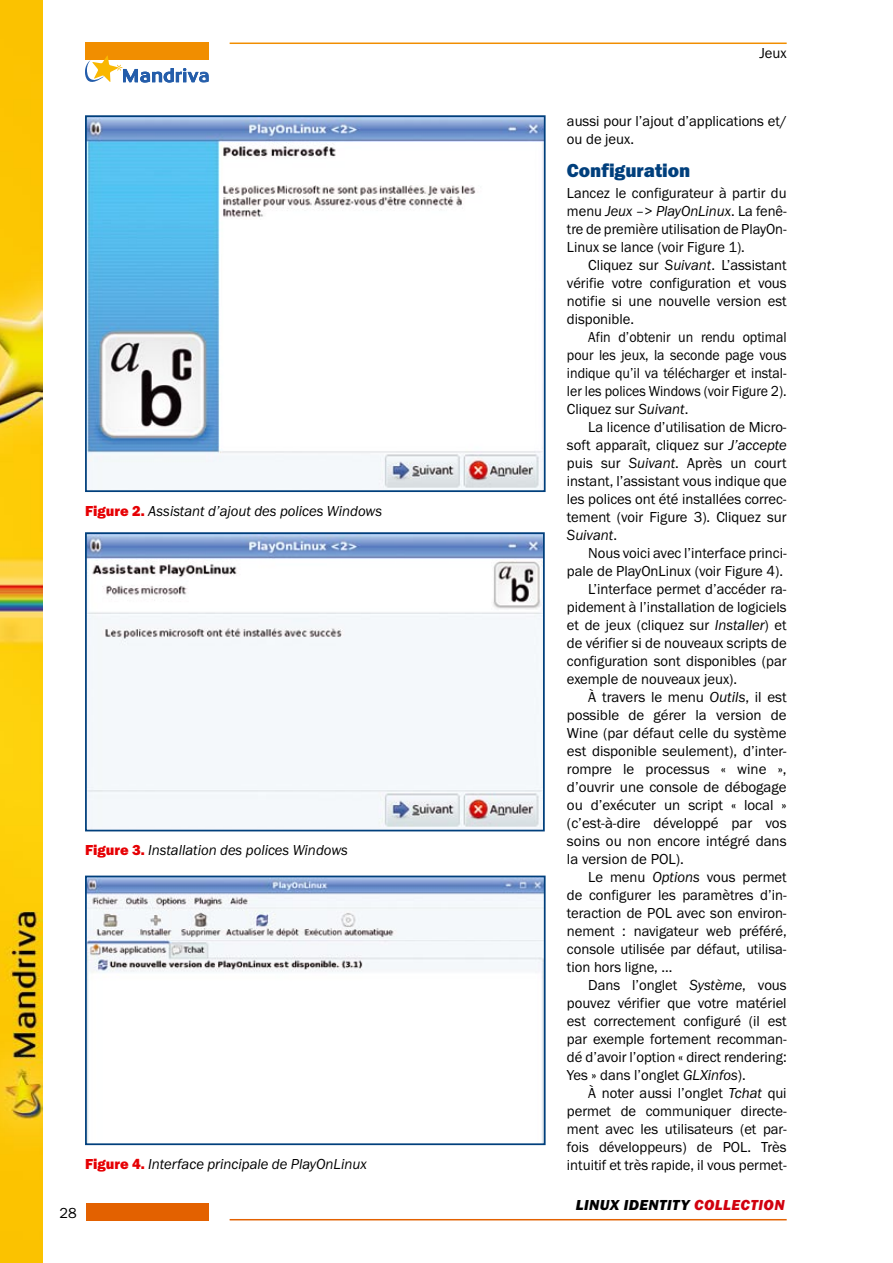
<style>
.page{position:relative;width:893px;height:1263px;background:#fff}
.page>*{position:absolute;margin:0;border:0;box-sizing:border-box;transform-origin:0 0}
.t1{font:19.5px "Franklin Got URWTCE Hea";color:#003f7c}
.t2{font:15px/18px "Franklin Got URWTCE Boo";color:#000}
.t3{font:15px "Franklin Got URWTCE Boo Ita";color:#000}
.t4{font:15px/18px "Franklin Got URWTCE Boo";color:#000;text-align:justify;scale:.93 1}
.t5{font:15px "Franklin Got URWTCE Hea Ita";letter-spacing:.03em;color:#000}
.s1{font-family:"Franklin Got URWTCE Hea";color:#e60004}
.s2{font-family:"Franklin Got URWTCE Boo"}
.s3{font-family:"Franklin Got URWTCE Boo Ita"}
.s4{color:#d1010e}
</style>
<div class="page">
<svg style="left:42px;top:0;width:1px;height:1263px"></svg>
<img style="left:0;top:0;width:42px;height:1263px">
<div style="left:85px;top:43px;width:123px;height:17px;background:#f18e00"></div>
<hr style="left:230px;top:43px;width:557px;height:1px;background:#f18e00">
<div style="left:85px;top:1203px;width:123px;height:17px;background:#e36100"></div>
<hr style="left:230px;top:1219px;width:557px;height:1px;background:#e36100">
<svg style="left:85px;top:55px;width:123px;height:27px"></svg>
<img style="left:88px;top:118px;width:455px;height:371px">
<div style="left:85px;top:115px;width:461px;height:377px;border:2px solid #003f7c"></div>
<img style="left:88px;top:535px;width:454px;height:293px">
<div style="left:85px;top:532px;width:460px;height:299px;border:2px solid #003f7c"></div>
<img style="left:88px;top:878px;width:455px;height:264px">
<div style="left:85px;top:875px;width:461px;height:270px;border:2px solid #003f7c"></div>
<p class="t3" style="left:85px;top:503px;width:299px"><span class="s1">Figure 2.</span> Assistant d’ajout des polices Windows</p>
<p class="t3" style="left:85px;top:842px;width:264px"><span class="s1">Figure 3.</span> Installation des polices Windows</p>
<p class="t3" style="left:85px;top:1156px;width:283px"><span class="s1">Figure 4.</span> Interface principale de PlayOnLinux</p>
<p class="t2" style="left:59px;top:1204px;width:19px">28</p>
<p class="t2" style="left:759px;top:44px;width:29px">Jeux</p>
<p class="t2" style="left:567px;top:112px;width:221px">aussi pour l’ajout d’applications et/ ou de jeux.</p>
<h1 class="t1" style="left:567px;top:159px;width:125px">Configuration</h1>
<p class="t2" style="left:567px;top:184px;width:221px">Lancez le configurateur à partir du</p>
<p class="t3" style="left:567px;top:203px;width:221px"><span class="s2">menu</span> Jeux –&gt; PlayOnLinux<span class="s2">. La fenê-</span></p>
<p class="t2" style="left:567px;top:220px;width:221px">tre de première utilisation de PlayOn-<br>Linux se lance (voir Figure 1).</p>
<p class="t2" style="left:567px;top:256px;width:221px;text-align:justify;text-indent:21px">Cliquez sur <span class="s3">Suivant</span>. L’assistant vérifie votre configuration et vous notifie si une nouvelle version est disponible.</p>
<p class="t4" style="left:567px;top:328px;width:238px;text-indent:21px">Afin d’obtenir un rendu optimal pour les jeux, la seconde page vous indique qu’il va télécharger et instal&shy;ler les polices Windows (voir Figure 2).<br>Cliquez sur <span class="s3">Suivant</span>.</p>
<p class="t2" style="left:567px;top:418px;width:221px;text-align:justify;text-indent:21px">La licence d’utilisation de Micro&shy;soft apparaît, cliquez sur <span class="s3">J’accepte </span>puis sur <span class="s3">Suivant</span>. Après un court instant, l’assistant vous indique que les polices ont été installées correc&shy;tement (voir Figure 3). Cliquez sur</p>
<p class="t3" style="left:567px;top:527px;width:52px">Suivant<span class="s2">.</span></p>
<p class="t2" style="left:588px;top:544px;width:200px">Nous voici avec l’interface princi-</p>
<p class="t2" style="left:567px;top:562px;width:218px">pale de PlayOnLinux (voir Figure 4).</p>
<p class="t2" style="left:588px;top:580px;width:200px">L’interface permet d’accéder ra-</p>
<p class="t2" style="left:567px;top:598px;width:221px">pidement à l’installation de logiciels</p>
<p class="t2" style="left:567px;top:616px;width:221px">et de jeux (cliquez sur <span class="s3">Installer</span>) et</p>
<p class="t2" style="left:567px;top:634px;width:221px">de vérifier si de nouveaux scripts de</p>
<p class="t2" style="left:567px;top:652px;width:221px">configuration sont disponibles (par</p>
<p class="t2" style="left:567px;top:670px;width:172px">exemple de nouveaux jeux).</p>
<p class="t2" style="left:588px;top:688px;width:200px">À travers le menu <span class="s3">Outils</span>, il est</p>
<p class="t2" style="left:567px;top:706px;width:221px">possible de gérer la version de</p>
<p class="t2" style="left:567px;top:724px;width:221px">Wine (par défaut celle du système</p>
<p class="t2" style="left:567px;top:742px;width:221px">est disponible seulement), d’inter-</p>
<p class="t2" style="left:567px;top:760px;width:221px">rompre le processus « wine »,</p>
<p class="t2" style="left:567px;top:778px;width:221px">d’ouvrir une console de débogage</p>
<p class="t2" style="left:567px;top:796px;width:221px">ou d’exécuter un script « local »</p>
<p class="t2" style="left:567px;top:814px;width:221px">(c’est-à-dire développé par vos</p>
<p class="t2" style="left:567px;top:832px;width:221px">soins ou non encore intégré dans</p>
<p class="t2" style="left:567px;top:850px;width:119px">la version de POL).</p>
<p class="t2" style="left:588px;top:868px;width:200px">Le menu <span class="s3">Options</span> vous permet</p>
<p class="t2" style="left:567px;top:886px;width:221px">de configurer les paramètres d’in-</p>
<p class="t2" style="left:567px;top:904px;width:221px">teraction de POL avec son environ-</p>
<p class="t2" style="left:567px;top:922px;width:221px">nement : navigateur web préféré,</p>
<p class="t2" style="left:567px;top:940px;width:221px">console utilisée par défaut, utilisa-</p>
<p class="t2" style="left:567px;top:958px;width:107px">tion hors ligne, …</p>
<p class="t2" style="left:588px;top:976px;width:200px">Dans l’onglet <span class="s3">Système</span>, vous</p>
<p class="t2" style="left:567px;top:994px;width:221px">pouvez vérifier que votre matériel</p>
<p class="t2" style="left:567px;top:1012px;width:221px">est correctement configuré (il est</p>
<p class="t2" style="left:567px;top:1030px;width:221px">par exemple fortement recomman-</p>
<p class="t2" style="left:567px;top:1048px;width:221px">dé d’avoir l’option « direct rendering:</p>
<p class="t2" style="left:567px;top:1066px;width:180px">Yes » dans l’onglet <span class="s3">GLXinfos</span>).</p>
<p class="t2" style="left:588px;top:1084px;width:200px">À noter aussi l’onglet <span class="s3">Tchat</span> qui</p>
<p class="t2" style="left:567px;top:1102px;width:221px">permet de communiquer directe-</p>
<p class="t2" style="left:567px;top:1120px;width:221px">ment avec les utilisateurs (et par-</p>
<p class="t2" style="left:567px;top:1138px;width:221px">fois développeurs) de POL. Très</p>
<p class="t2" style="left:567px;top:1156px;width:221px">intuitif et très rapide, il vous permet-</p>
<p class="t5" style="left:576px;top:1196px;width:210px">LINUX IDENTITY <span class="s4">COLLECTION</span></p>
</div>
